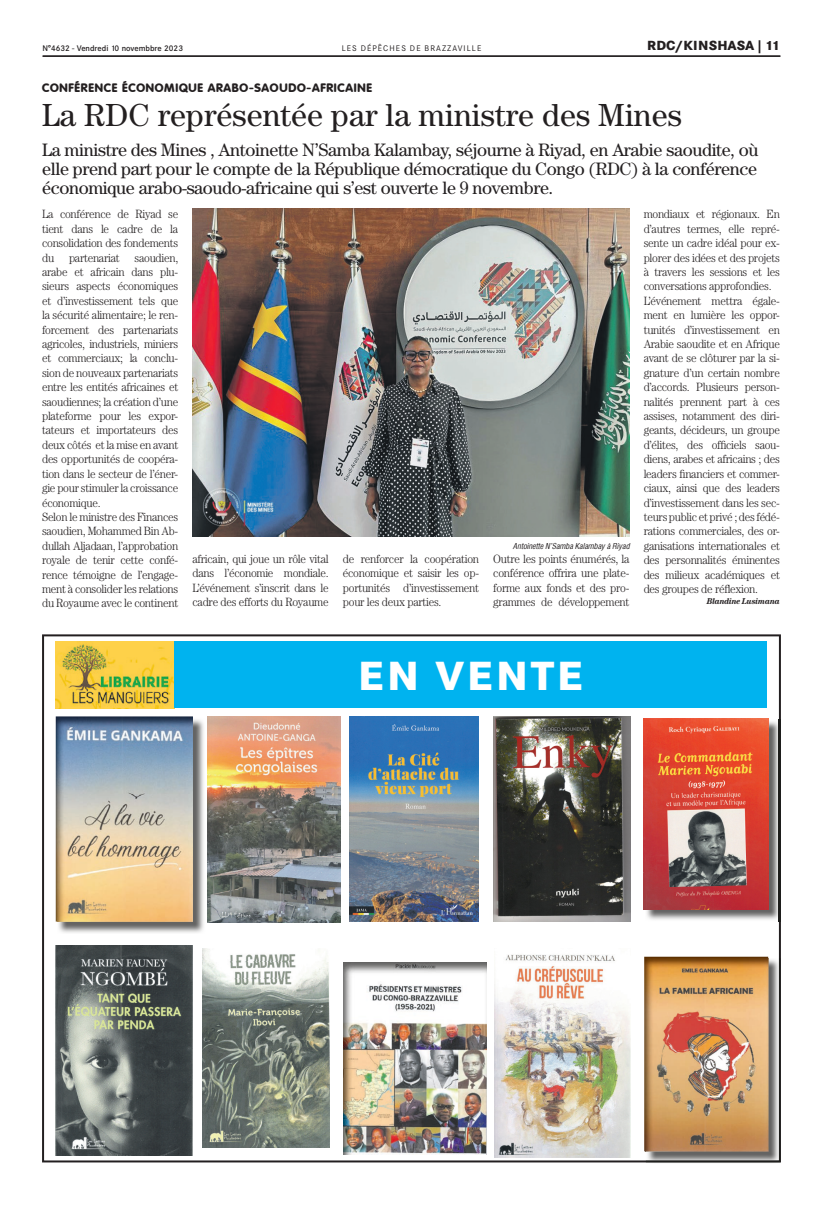
<style>
.page{position:relative;width:823px;height:1205px;background:#fff}
.page>*{position:absolute;margin:0;border:0;box-sizing:border-box;transform-origin:0 0}
.t1{font:800 40px "Corporate SBQ";letter-spacing:.07em;color:#fff}
.t2{font:32px "Century";color:#231f20}
.t3{font:18px/19px "Century";letter-spacing:-.02em;color:#231f20;text-align:justify}
.t4{font:800 13px "Corporate SBQ";letter-spacing:.005em;color:#231f20}
.t5{font:300 12px/14.4px "Century";letter-spacing:-.025em;color:#231f20;text-align:justify;scale:.93 1}
.t6{font:800 12px "Corporate Rounded";letter-spacing:.06em;color:#231f20}
.t7{font:italic 700 8.5px "Century";letter-spacing:-.025em;color:#231f20;scale:.93 1}
.t8{font:italic 8px "Corporate Condensed";color:#231f20}
.t9{font:500 8px "Corporate SBQ";color:#231f20}
.t10{font:8px "Corporate SBQ";letter-spacing:.135em;color:#231f20}
</style>
<div class="page">
<hr style="left:43px;top:56px;width:737px;height:1px;background:#231f20">
<img style="left:192px;top:209px;width:437px;height:327px">
<svg style="left:42px;top:634px;width:738px;height:528px"></svg>
<img style="left:56px;top:641px;width:118px;height:67px">
<div style="left:174px;top:641px;width:591px;height:67px;background:#00b3ef"></div>
<img style="left:644px;top:720px;width:136px;height:201px">
<img style="left:643px;top:718px;width:124px;height:191px">
<img style="left:343px;top:963px;width:142px;height:191px">
<img style="left:57px;top:718px;width:148px;height:216px">
<img style="left:57px;top:718px;width:136px;height:203px">
<img style="left:645px;top:958px;width:135px;height:204px">
<img style="left:643px;top:957px;width:124px;height:194px">
<img style="left:645px;top:958px;width:122px;height:193px">
<img style="left:207px;top:716px;width:133px;height:206px">
<img style="left:56px;top:945px;width:137px;height:211px">
<img style="left:203px;top:948px;width:126px;height:199px">
<img style="left:493px;top:716px;width:136px;height:206px">
<img style="left:494px;top:948px;width:136px;height:210px">
<img style="left:349px;top:716px;width:129px;height:205px">
<p class="t9" style="left:43px;top:43px;width:142px">N°4632 - Vendredi 10 novembbre 2023</p>
<p class="t10" style="left:341px;top:43px;width:141px">LES DÉPÊCHES DE BRAZZAVILLE</p>
<p class="t4" style="left:646px;top:37px;width:135px">RDC/KINSHASA | 11</p>
<p class="t6" style="left:42px;top:81px;width:331px">CONFÉRENCE ÉCONOMIQUE ARABO-SAOUDO-AFRICAINE</p>
<h2 class="t2" style="left:42px;top:96px;width:641px">La RDC représentée par la ministre des Mines</h2>
<p class="t3" style="left:42px;top:140px;width:717px">La ministre des Mines , Antoinette N’Samba Kalambay, séjourne à Riyad, en Arabie saoudite, où elle prend part pour le compte de la République démocratique du Congo (RDC) à la conférence économique arabo-saoudo-africaine qui s’est ouverte le 9 novembre.</p>
<p class="t5" style="left:42px;top:207px;width:148px;text-align:left">La conférence de Riyad se tient dans le cadre de la consolidation des fondements du partenariat saoudien, arabe et africain dans plu&shy;sieurs aspects économiques et d’investissement tels que la sécurité alimentaire; le ren&shy;forcement des partenariats agricoles, industriels, miniers et commerciaux; la conclu&shy;sion de nouveaux partenariats entre les entités africaines et saoudiennes; la création d’une plateforme pour les expor&shy;tateurs et importateurs des deux côtés et la mise en avant des opportunités de coopéra&shy;tion dans le secteur de l’éner&shy;gie pour stimuler la croissance économique.<br>Selon le ministre des Finances saoudien, Mohammed Bin Ab&shy;dullah Aljadaan, l’approbation royale de tenir cette confé&shy;rence témoigne de l’engage&shy;ment à consolider les relations du Royaume avec le continent</p>
<p class="t8" style="left:512px;top:541px;width:118px">Antoinette N’Samba Kalambay à Riyad</p>
<p class="t5" style="left:192px;top:551px;width:148px">africain, qui joue un rôle vital dans l’économie mondiale.<br>L’événement s’inscrit dans le cadre des efforts du Royaume</p>
<p class="t5" style="left:342px;top:551px;width:148px">de renforcer la coopération économique et saisir les op&shy;portunités d’investissement pour les deux parties.</p>
<p class="t5" style="left:493px;top:551px;width:148px">Outre les points énumérés, la conférence offrira une plate&shy;forme aux fonds et des pro&shy;grammes de développement</p>
<p class="t5" style="left:643px;top:207px;width:148px;text-align:left">mondiaux et régionaux. En d’autres termes, elle repré&shy;sente un cadre idéal pour ex&shy;plorer des idées et des projets à travers les sessions et les conversations approfondies.<br>L’événement mettra égale&shy;ment en lumière les oppor&shy;tunités d’investissement en<br>Arabie saoudite et en Afrique avant de se clôturer par la si&shy;gnature d’un certain nombre d’accords. Plusieurs person&shy;nalités prennent part à ces assises, notamment des diri&shy;geants, décideurs, un groupe d’élites, des officiels saou&shy;diens, arabes et africains ; des leaders financiers et commer&shy;ciaux, ainsi que des leaders d’investissement dans les sec&shy;teurs public et privé ; des fédé&shy;rations commerciales, des or&shy;ganisations internationales et des personnalités éminentes des milieux académiques et des groupes de réflexion.</p>
<p class="t7" style="left:706px;top:596px;width:80px">Blandine Lusimana</p>
<h1 class="t1" style="left:358px;top:650px;width:226px">EN VENTE</h1>
</div>
